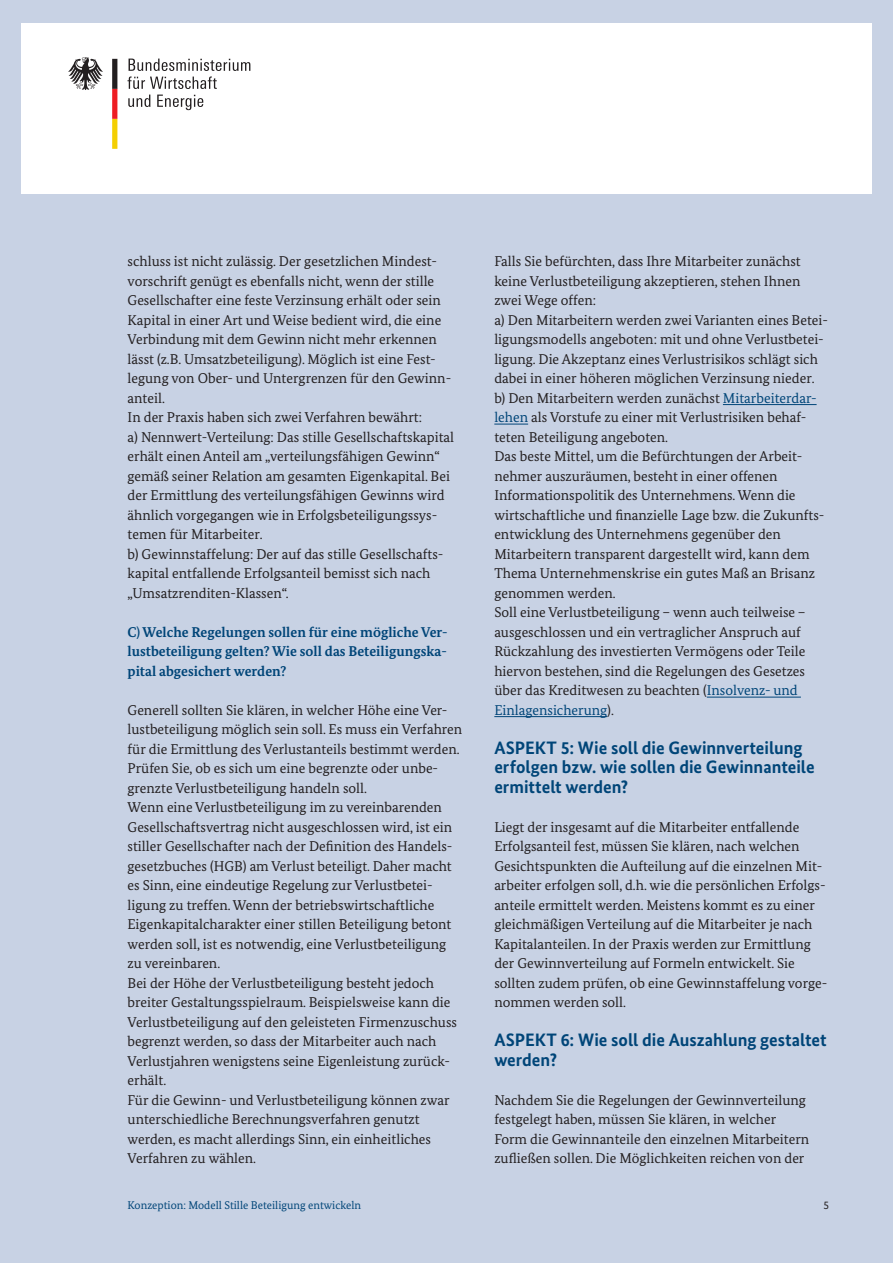
<style>
.page{position:relative;width:893px;height:1263px;background:#c8d2e4}
.page>*{position:absolute;margin:0;border:0;box-sizing:border-box;transform-origin:0 0}
.t1{font:700 18px/19.5px "Bundes Sans";color:#004578}
.Absatz{font:14.25px/19.5px "Bundes Serif";color:#231f20}
.t2{font:700 14.25px/19.5px "Bundes Serif";color:#004578;text-align:justify}
.t3{font:11.25px "Bundes Serif";color:#004578}
.t4{font:11.25px "Bundes Sans";color:#231f20}
.s1{color:#004578}
</style>
<div class="page">
<div style="left:21px;top:23px;width:851px;height:170px;background:#fff"></div>
<svg style="left:68px;top:57px;width:35px;height:33px"></svg>
<svg style="left:112px;top:59px;width:5px;height:90px"></svg>
<svg style="left:127px;top:59px;width:123px;height:30px"></svg>
<svg style="left:128px;top:95px;width:22px;height:12px"></svg>
<svg style="left:157px;top:95px;width:46px;height:15px"></svg>
<hr style="left:723px;top:404px;width:94px;height:1px;background:#004578">
<hr style="left:494px;top:424px;width:34px;height:1px;background:#004578">
<hr style="left:707px;top:697px;width:94px;height:1px;background:#004578">
<hr style="left:494px;top:716px;width:113px;height:1px;background:#004578">
<p class="Absatz" style="left:128px;top:251px;width:325px">schluss ist nicht zulässig. Der gesetzlichen Mindest&shy;vorschrift genügt es ebenfalls nicht, wenn der stille Gesellschafter eine feste Verzinsung erhält oder sein Kapital in einer Art und Weise bedient wird, die eine Verbindung mit dem Gewinn nicht mehr erkennen lässt (z.B. Umsatzbeteiligung). Möglich ist eine Fest&shy;legung von Ober- und Untergrenzen für den Gewinn&shy;anteil.</p>
<p class="Absatz" style="left:128px;top:407px;width:296px">In der Praxis haben sich zwei Verfahren bewährt:</p>
<p class="Absatz" style="left:128px;top:427px;width:328px">a) Nennwert-Verteilung: Das stille Gesellschaftskapital erhält einen Anteil am „verteilungsfähigen Gewinn“ gemäß seiner Relation am gesamten Eigenkapital. Bei der Ermittlung des verteilungsfähigen Gewinns wird ähnlich vorgegangen wie in Erfolgsbeteiligungssys&shy;temen für Mitarbeiter.</p>
<p class="Absatz" style="left:128px;top:544px;width:317px">b) Gewinnstaffelung: Der auf das stille Gesellschafts&shy;kapital entfallende Erfolgsanteil bemisst sich nach „Umsatzrenditen-Klassen“.</p>
<h4 class="t2" style="left:128px;top:622px;width:321px">C) Welche Regelungen sollen für eine mögliche Ver&shy;lustbeteiligung gelten? Wie soll das Beteiligungska&shy;pital abgesichert werden?</h4>
<p class="Absatz" style="left:128px;top:700px;width:336px">Generell sollten Sie klären, in welcher Höhe eine Ver&shy;lustbeteiligung möglich sein soll. Es muss ein Verfahren für die Ermittlung des Verlustanteils bestimmt werden.<br>Prüfen Sie, ob es sich um eine begrenzte oder unbe&shy;grenzte Verlustbeteiligung handeln soll.</p>
<p class="Absatz" style="left:128px;top:797px;width:326px">Wenn eine Verlustbeteiligung im zu vereinbarenden Gesellschaftsvertrag nicht ausgeschlossen wird, ist ein stiller Gesellschafter nach der Definition des Handels&shy;gesetzbuches (HGB) am Verlust beteiligt. Daher macht es Sinn, eine eindeutige Regelung zur Verlustbetei&shy;ligung zu treffen. Wenn der betriebswirtschaftliche Eigenkapitalcharakter einer stillen Beteiligung betont werden soll, ist es notwendig, eine Verlustbeteiligung zu vereinbaren.</p>
<p class="Absatz" style="left:128px;top:973px;width:331px">Bei der Höhe der Verlustbeteiligung besteht jedoch breiter Gestaltungsspielraum. Beispielsweise kann die Verlustbeteiligung auf den geleisteten Firmenzuschuss begrenzt werden, so dass der Mitarbeiter auch nach Verlustjahren wenigstens seine Eigenleistung zurück&shy;erhält.</p>
<p class="Absatz" style="left:128px;top:1090px;width:324px">Für die Gewinn- und Verlustbeteiligung können zwar unterschiedliche Berechnungsverfahren genutzt werden, es macht allerdings Sinn, ein einheitliches Verfahren zu wählen.</p>
<p class="Absatz" style="left:494px;top:251px;width:308px;text-align:justify">Falls Sie befürchten, dass Ihre Mitarbeiter zunächst keine Verlustbeteiligung akzeptieren, stehen Ihnen zwei Wege offen:</p>
<p class="Absatz" style="left:494px;top:310px;width:335px">a) Den Mitarbeitern werden zwei Varianten eines Betei&shy;ligungsmodells angeboten: mit und ohne Verlustbetei&shy;ligung. Die Akzeptanz eines Verlustrisikos schlägt sich dabei in einer höheren möglichen Verzinsung nieder.</p>
<p class="Absatz" style="left:494px;top:388px;width:324px">b) Den Mitarbeitern werden zunächst <span class="s1">Mitarbeiterdar&shy;lehen</span> als Vorstufe zu einer mit Verlustrisiken behaf&shy;teten Beteiligung angeboten.</p>
<p class="Absatz" style="left:494px;top:446px;width:332px">Das beste Mittel, um die Befürchtungen der Arbeit&shy;nehmer auszuräumen, besteht in einer offenen Informationspolitik des Unternehmens. Wenn die wirtschaftliche und finanzielle Lage bzw. die Zukunfts&shy;entwicklung des Unternehmens gegenüber den Mitarbeitern transparent dargestellt wird, kann dem Thema Unternehmenskrise ein gutes Maß an Brisanz genommen werden.</p>
<p class="Absatz" style="left:494px;top:602px;width:313px">Soll eine Verlustbeteiligung – wenn auch teilweise – ausgeschlossen und ein vertraglicher Anspruch auf Rückzahlung des investierten Vermögens oder Teile hiervon bestehen, sind die Regelungen des Gesetzes über das Kreditwesen zu beachten (<span class="s1">Insolvenz- und Einlagensicherung</span>).</p>
<h3 class="t1" style="left:494px;top:738px;width:322px">ASPEKT 5: Wie soll die Gewinnverteilung erfolgen bzw. wie sollen die Gewinnanteile ermittelt werden?</h3>
<p class="Absatz" style="left:494px;top:817px;width:335px">Liegt der insgesamt auf die Mitarbeiter entfallende Erfolgsanteil fest, müssen Sie klären, nach welchen Gesichtspunkten die Aufteilung auf die einzelnen Mit&shy;arbeiter erfolgen soll, d.h. wie die persönlichen Erfolgs&shy;anteile ermittelt werden. Meistens kommt es zu einer gleichmäßigen Verteilung auf die Mitarbeiter je nach Kapitalanteilen. In der Praxis werden zur Ermittlung der Gewinnverteilung auf Formeln entwickelt. Sie sollten zudem prüfen, ob eine Gewinnstaffelung vorge&shy;nommen werden soll.</p>
<h3 class="t1" style="left:494px;top:1030px;width:334px">ASPEKT 6: Wie soll die Auszahlung gestaltet werden?</h3>
<p class="Absatz" style="left:494px;top:1090px;width:316px">Nachdem Sie die Regelungen der Gewinnverteilung festgelegt haben, müssen Sie klären, in welcher Form die Gewinnanteile den einzelnen Mitarbeitern zufließen sollen. Die Möglichkeiten reichen von der</p>
<p class="t3" style="left:128px;top:1198px;width:235px">Konzeption: Modell Stille Beteiligung entwickeln</p>
<p class="t4" style="left:824px;top:1198px;width:7px">5</p>
</div>
